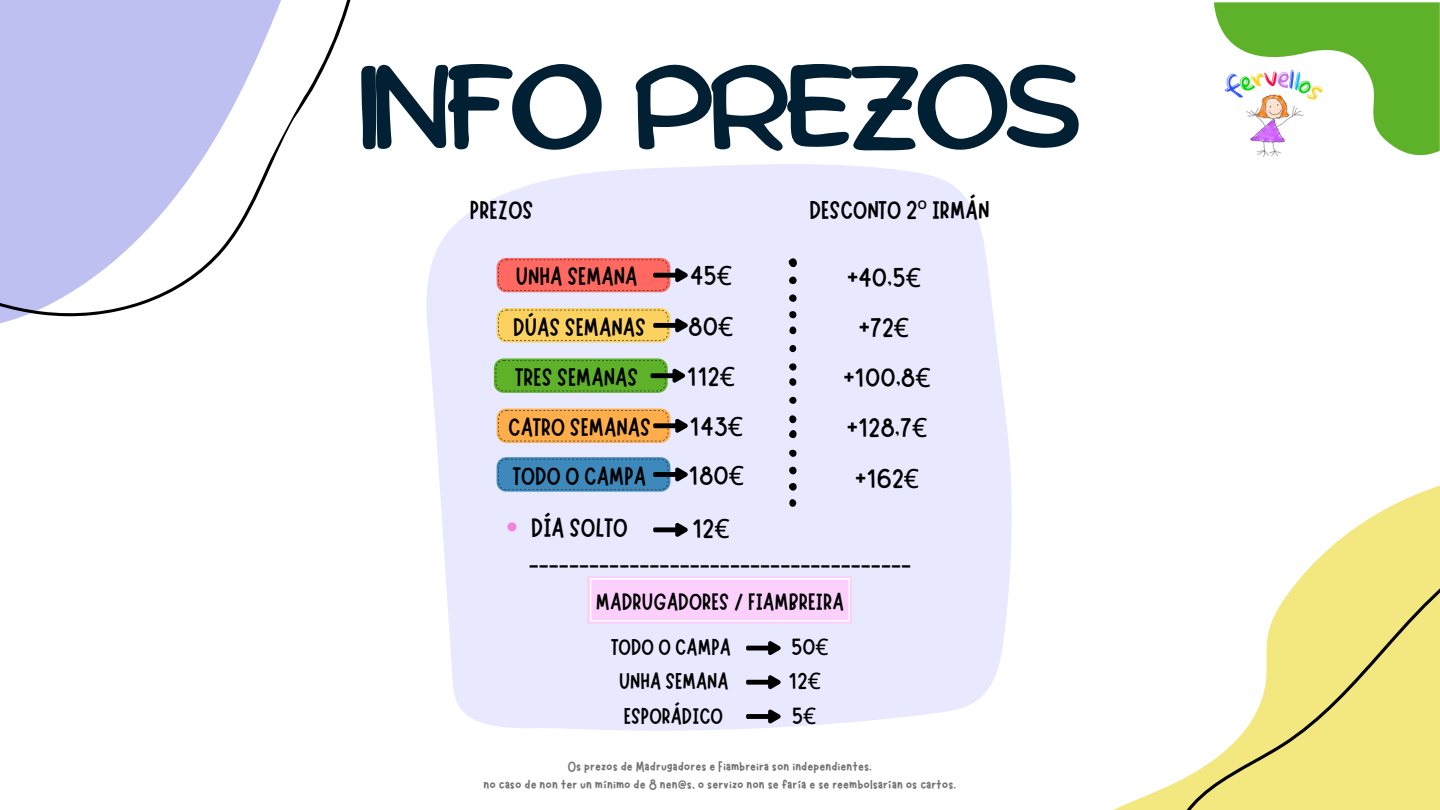
<style>
.page{position:relative;width:1440px;height:810px;background:#fff}
.page>*{position:absolute;margin:0;border:0;box-sizing:border-box;transform-origin:0 0}
.t1{font:116.1px "Comica";letter-spacing:-.085em;color:#022033}
.t2{font:26.6px/50.2px "Marykate";color:#000;text-align:center}
.t3{font:25.8px "Marykate";color:#000}
.t4{font:25.4px "Marykate";color:#000}
.t5{font:23.7px "Marykate";color:#000}
.t6{font:22.8px "Marykate";color:#000}
.t7{font:15.2px/17.8px "Marykate";color:#737373;text-align:center}
.s1{font-family:"Noto Sans"}
</style>
<div class="page">
<svg style="left:1124px;top:485px;width:316px;height:325px;fill:#f3e780"></svg>
<svg style="left:0;top:0;width:351px;height:323px;fill:#bdc0f1"></svg>
<svg style="left:426px;top:164px;width:586px;height:567px;background:#eaeafd"></svg>
<svg style="left:497px;top:258px;width:191px;height:34px;background:#f06e69"></svg>
<svg style="left:497px;top:308px;width:191px;height:34px;background:#ecc869"></svg>
<svg style="left:494px;top:358px;width:191px;height:35px;background:#67ae3c"></svg>
<svg style="left:497px;top:409px;width:191px;height:34px;background:#f0aa56"></svg>
<svg style="left:789px;top:258px;width:8px;height:9px"></svg>
<svg style="left:789px;top:430px;width:8px;height:8px"></svg>
<div style="left:789px;top:483px;width:8px;height:8px;background:#000;border-radius:50%"></div>
<div style="left:789px;top:467px;width:8px;height:7px;background:#000;border-radius:50%"></div>
<div style="left:789px;top:277px;width:8px;height:7px;background:#000;border-radius:50%"></div>
<svg style="left:789px;top:415px;width:7px;height:8px"></svg>
<div style="left:789px;top:294px;width:8px;height:8px;background:#000;border-radius:50%"></div>
<div style="left:789px;top:378px;width:7px;height:8px;background:#000;border-radius:50%"></div>
<svg style="left:789px;top:326px;width:7px;height:8px"></svg>
<div style="left:789px;top:450px;width:8px;height:7px;background:#000;border-radius:3px"></div>
<svg style="left:789px;top:499px;width:7px;height:8px"></svg>
<div style="left:789px;top:363px;width:8px;height:8px;background:#000;border-radius:50%"></div>
<div style="left:789px;top:311px;width:7px;height:7px;background:#000;border-radius:3px"></div>
<svg style="left:789px;top:397px;width:7px;height:7px"></svg>
<div style="left:789px;top:345px;width:7px;height:7px;background:#000;border-radius:50%"></div>
<div style="left:507px;top:522px;width:9px;height:9px;background:#f183dc;border-radius:50%"></div>
<div style="left:653px;top:527px;width:24px;height:5px;background:#000;border-radius:2px"></div>
<svg style="left:675px;top:522px;width:13px;height:15px"></svg>
<svg style="left:497px;top:457px;width:191px;height:34px;background:#4a8ab8"></svg>
<div style="left:588px;top:576px;width:264px;height:47px;background:linear-gradient(to bottom,#fbd0fc,#fbd0fc)"></div>
<svg style="left:590px;top:578px;width:260px;height:43px;background:#fbd3fc"></svg>
<div style="left:746px;top:646px;width:24px;height:5px;background:#000;border-radius:2px"></div>
<svg style="left:768px;top:641px;width:13px;height:15px"></svg>
<div style="left:746px;top:680px;width:24px;height:5px;background:#000;border-radius:2px"></div>
<svg style="left:768px;top:675px;width:13px;height:15px"></svg>
<div style="left:746px;top:714px;width:24px;height:5px;background:#000;border-radius:2px"></div>
<svg style="left:768px;top:709px;width:13px;height:15px"></svg>
<svg style="left:1214px;top:2px;width:226px;height:154px"></svg>
<img style="left:1214px;top:67px;width:145px;height:90px">
<p class="t1" style="left:357px;top:55px;width:728px">INFO PREZOS</p>
<p class="t3" style="left:470px;top:193px;width:65px">PREZOS</p>
<p class="t3" style="left:809px;top:193px;width:182px">DESCONTO 2<span class="s1">º</span> IRMÁN</p>
<h1 class="t4" style="left:516px;top:260px;width:123px">UNHA SEMANA</h1>
<p class="t2" style="left:690px;top:248px;width:44px">45<span class="s1">€</span></p>
<p class="t4" style="left:513px;top:310px;width:134px">DÚAS SEMANAS</p>
<p class="t2" style="left:688px;top:299px;width:47px">80<span class="s1">€</span></p>
<p class="t4" style="left:516px;top:360px;width:124px">TRES SEMANAS</p>
<p class="t2" style="left:687px;top:349px;width:50px">112<span class="s1">€</span></p>
<h2 class="t4" style="left:508px;top:411px;width:144px">CATRO SEMANAS</h2>
<p class="t2" style="left:690px;top:399px;width:55px">143<span class="s1">€</span></p>
<p class="t4" style="left:513px;top:459px;width:135px">TODO O CAMPA</p>
<p class="t2" style="left:689px;top:448px;width:57px">180<span class="s1">€</span></p>
<h2 class="t2" style="left:531px;top:500px;width:98px">DÍA SOLTO</h2>
<h2 class="t2" style="left:692px;top:501px;width:39px">12<span class="s1">€</span></h2>
<h2 class="t2" style="left:843px;top:250px;width:89px">+40,5<span class="s1">€ </span>+72<span class="s1">€ </span>+100,8<span class="s1">€ </span>+128,7<span class="s1">€ </span>+162<span class="s1">€</span></h2>
<h3 class="t5" style="left:529px;top:551px;width:384px">--------------------------------------</h3>
<h3 class="t5" style="left:596px;top:587px;width:250px">MADRUGADORES / FIAMBREIRA</h3>
<h3 class="t6" style="left:611px;top:633px;width:121px">TODO O CAMPA</h3>
<h3 class="t6" style="left:791px;top:633px;width:39px">50<span class="s1">€</span></h3>
<h3 class="t6" style="left:619px;top:667px;width:111px">UNHA SEMANA</h3>
<h3 class="t6" style="left:789px;top:667px;width:34px">12<span class="s1">€</span></h3>
<h3 class="t6" style="left:624px;top:701px;width:101px">ESPORÁDICO</h3>
<h3 class="t6" style="left:792px;top:701px;width:26px">5<span class="s1">€</span></h3>
<p class="t7" style="left:484px;top:756px;width:474px">Os prezos de Madrugadores e Fiambreira son independientes.<br>no caso de non ter un mínimo de 8 nen@s, o servizo non se faría e se reembolsarían os cartos.</p>
</div>
